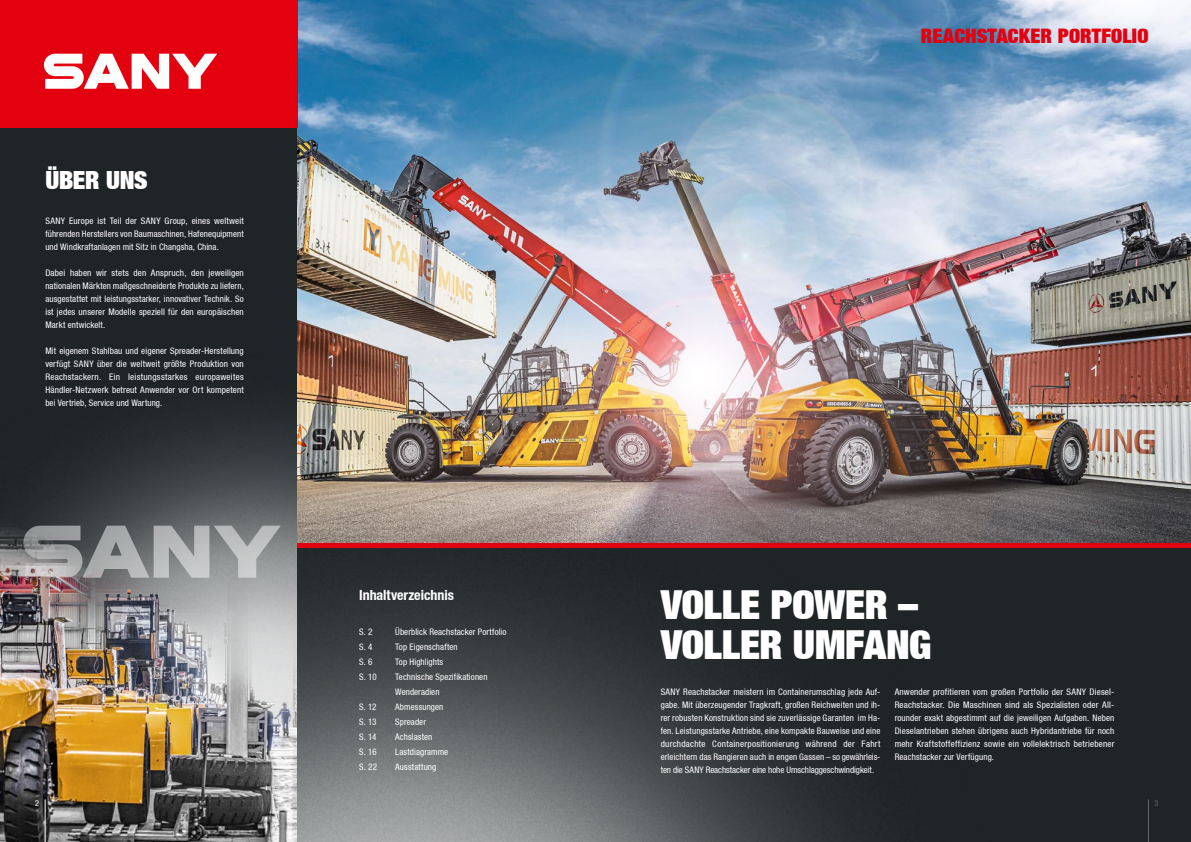
<style>
.page{position:relative;width:1191px;height:842px;background:#fff}
.page>*{position:absolute;margin:0;border:0;box-sizing:border-box;transform-origin:0 0}
.t1{font:900 40px/40px "Context Reprise Extra Black S Si Extra";letter-spacing:-.01em;color:#fff}
.t2{font:900 25px "Context Reprise Extra Black S Si Extra";letter-spacing:-.01em;color:#fff}
.t3{font:900 20px "Context Reprise Extra Black S Si Extra";letter-spacing:.005em;color:#e3000f}
.t4{font:700 condensed 14px "Context Reprise Condensed S Si";letter-spacing:-.005em;color:#fff}
.t5{font:9px/13px "Context Reprise Condensed S Si Condensed";letter-spacing:.01em;color:#fff;text-align:justify}
.t6{font:8px "Context Reprise Condensed S Si Condensed";color:#fff}
.t7{font:8px "Context Reprise Condensed S Si Condensed";color:#5d686d}
</style>
<div class="page">
<div style="left:0;top:0;width:298px;height:842px;background:#1f2527"></div>
<img style="left:39px;top:215px;width:259px;height:627px">
<img style="left:0;top:510px;width:297px;height:332px">
<img style="left:298px;top:0;width:893px;height:543px">
<div style="left:0;top:0;width:298px;height:128px;background:#e3000f"></div>
<svg style="left:44px;top:54px;width:173px;height:35px"></svg>
<hr style="left:298px;top:543px;width:893px;height:4px;background:#e3000f">
<img style="left:298px;top:547px;width:883px;height:295px">
<hr style="left:45px;top:799px;width:1px;height:43px;background:#fff">
<hr style="left:1148px;top:799px;width:1px;height:43px;background:#5d686d">
<h2 class="t2" style="left:45px;top:164px;width:104px">ÜBER UNS</h2>
<p class="t5" style="left:45px;top:214px;width:200px">SANY Europe ist Teil der SANY Group, eines weltweit führenden Herstellers von Baumaschinen, Hafenequipment und Windkraftanlagen mit Sitz in Changsha, China.</p>
<p class="t5" style="left:45px;top:266px;width:200px">Dabei haben wir stets den Anspruch, den jeweiligen nationalen Märkten maßgeschneiderte Produkte zu liefern, ausgestattet mit leistungsstarker, innovativer Technik. So ist jedes unserer Modelle speziell für den europäischen Markt entwickelt.</p>
<p class="t5" style="left:45px;top:344px;width:200px">Mit eigenem Stahlbau und eigener Spreader-Herstellung verfügt SANY über die weltweit größte Produktion von Reachstackern. Ein leistungsstarkes europaweites Händler-Netzwerk betreut Anwender vor Ort kompetent bei Vertrieb, Service und Wartung.</p>
<h3 class="t4" style="left:359px;top:587px;width:96px">Inhaltverzeichnis</h3>
<p class="t5" style="left:359px;top:625px;width:15px">S. 2</p>
<p class="t5" style="left:395px;top:625px;width:113px">Überblick Reachstacker Portfolio</p>
<p class="t5" style="left:359px;top:640px;width:15px">S. 4</p>
<p class="t5" style="left:395px;top:640px;width:64px">Top Eigenschaften</p>
<p class="t5" style="left:359px;top:655px;width:15px">S. 6</p>
<p class="t5" style="left:395px;top:655px;width:50px">Top Highlights</p>
<p class="t5" style="left:359px;top:670px;width:19px">S. 10</p>
<p class="t5" style="left:395px;top:669px;width:94px;line-height:15px">Technische Spezifikationen<br>Wenderadien</p>
<p class="t5" style="left:359px;top:700px;width:19px">S. 12</p>
<p class="t5" style="left:395px;top:700px;width:50px">Abmessungen</p>
<p class="t5" style="left:359px;top:715px;width:19px">S. 13</p>
<p class="t5" style="left:395px;top:715px;width:32px">Spreader</p>
<p class="t5" style="left:359px;top:730px;width:19px">S. 14</p>
<p class="t5" style="left:395px;top:730px;width:39px">Achslasten</p>
<p class="t5" style="left:359px;top:745px;width:19px">S. 16</p>
<p class="t5" style="left:395px;top:745px;width:55px">Lastdiagramme</p>
<p class="t5" style="left:359px;top:760px;width:19px">S. 22</p>
<p class="t5" style="left:395px;top:760px;width:43px">Ausstattung</p>
<h3 class="t3" style="left:921px;top:23px;width:229px">REACHSTACKER PORTFOLIO</h3>
<h1 class="t1" style="left:660px;top:584px;width:272px">VOLLE POWER –<br>VOLLER UMFANG</h1>
<p class="t5" style="left:660px;top:685px;width:221px">SANY Reachstacker meistern im Containerumschlag jede Auf&shy;gabe. Mit überzeugender Tragkraft, großen Reichweiten und ih&shy;rer robusten Konstruktion sind sie zuverlässige Garanten im Ha&shy;fen. Leistungsstarke Antriebe, eine kompakte Bauweise und eine durchdachte Containerpositionierung während der Fahrt erleichtern das Rangieren auch in engen Gassen – so gewährleis&shy;ten die SANY Reachstacker eine hohe Umschlaggeschwindigkeit.</p>
<p class="t5" style="left:894px;top:685px;width:221px">Anwender profitieren vom großen Portfolio der SANY Diesel-Reachstacker. Die Maschinen sind als Spezialisten oder All&shy;rounder exakt abgestimmt auf die jeweiligen Aufgaben. Neben Dieselantrieben stehen übrigens auch Hybridantriebe für noch mehr Kraftstoffeffizienz sowie ein vollelektrisch betriebener Reachstacker zur Verfügung.</p>
<p class="t6" style="left:35px;top:798px;width:5px">2</p>
<p class="t7" style="left:1154px;top:798px;width:5px">3</p>
</div>
